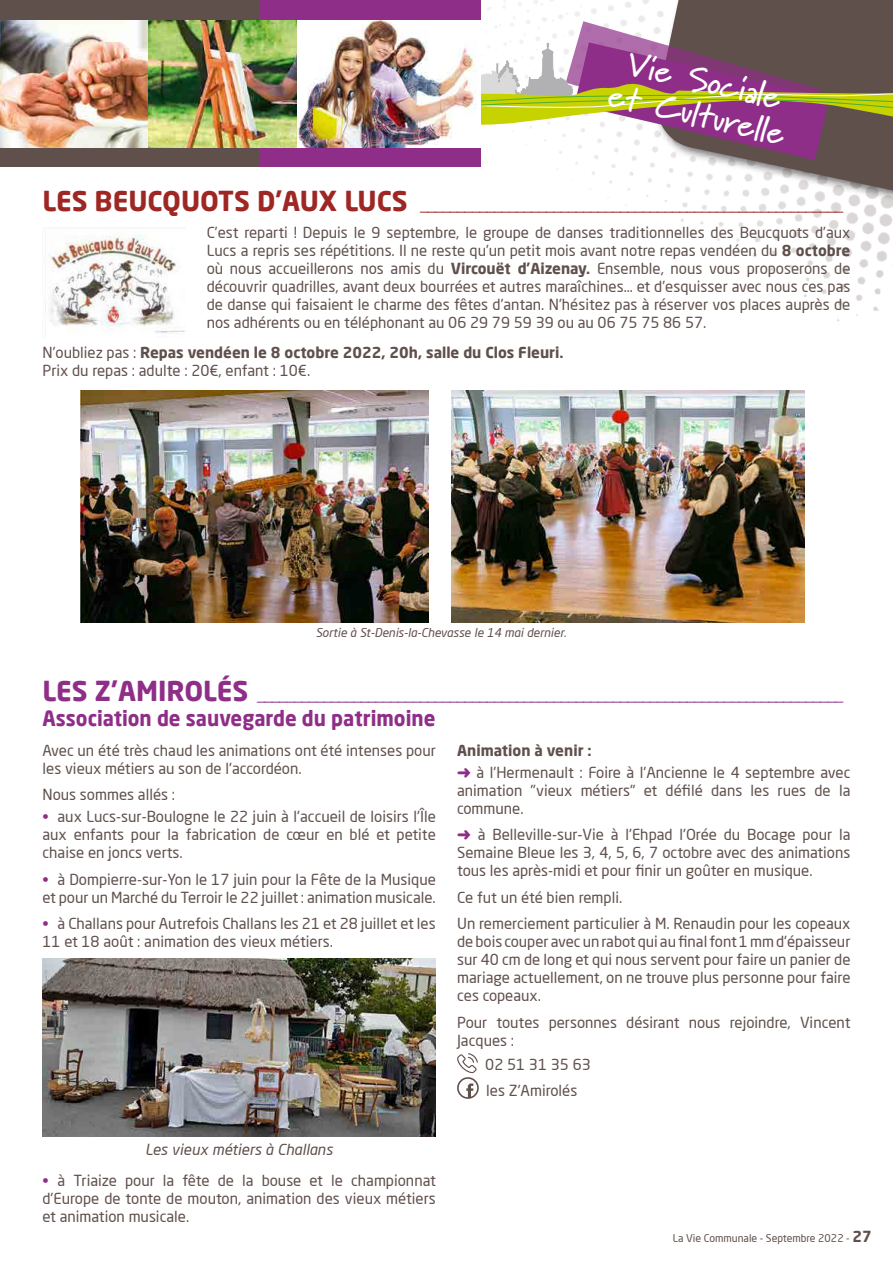
<style>
.page{position:relative;width:893px;height:1263px;background:#fff}
.page>*{position:absolute;margin:0;border:0;box-sizing:border-box;transform-origin:0 0}
.t1{font:700 33px/34.5px "A23 Script";color:#fff;text-align:center}
.t2{font:700 21px "Neo Sans Pro";color:#8f2e88;scale:.95 1}
.t3{font:15px/18px "Neo Sans Pro";color:#60504c}
.t4{font:700 15px/18px "Neo Sans Pro";color:#60504c}
.t5{font:15px "Neo Sans Pro";color:#8f2e88}
.t6{font:italic 15px "Neo Sans Pro";color:#60504c}
.t7{font:italic 12px "Neo Sans Pro";color:#60504c}
.t8{font:10.5px "Neo Sans Pro";color:#60504c}
.s1{font-weight:700;font-size:27px;color:#9e2724}
.s2{color:#9e2724}
.s3{font-weight:700}
.s4{font-weight:400}
.s5{font-weight:700;font-size:27px}
.s6{color:#8f2e88}
.s7{font-weight:700;font-size:15px}
</style>
<div class="page">
<img style="left:480px;top:0;width:413px;height:322px">
<div style="left:0;top:0;width:259px;height:167px;background:#60504c"></div>
<div style="left:259px;top:0;width:221px;height:167px;background:#8f2e88"></div>
<div style="left:653px;top:0;width:240px;height:208px;background:#000;opacity:.55"></div>
<svg style="left:653px;top:0;width:240px;height:196px"></svg>
<svg style="left:480px;top:21px;width:413px;height:139px"></svg>
<img style="left:0;top:20px;width:148px;height:128px">
<img style="left:148px;top:20px;width:149px;height:128px">
<img style="left:297px;top:20px;width:183px;height:128px">
<img style="left:44px;top:227px;width:141px;height:106px">
<img style="left:81px;top:391px;width:347px;height:231px">
<img style="left:452px;top:391px;width:353px;height:231px">
<img style="left:43px;top:959px;width:393px;height:177px">
<svg style="left:457px;top:1053px;width:21px;height:20px"></svg>
<img style="left:458px;top:1078px;width:20px;height:20px;border-radius:10px">
<div style="left:457px;top:1077px;width:22px;height:22px;border:2px solid #60504c;border-radius:50%"></div>
<h1 class="t1" style="left:621px;top:43px;width:182px;rotate:13deg">Vie Sociale et Culturelle</h1>
<p class="t3" style="left:207px;top:192px;width:645px;line-height:26.5px;text-indent:-164px"><span class="s1">LES BEUCQUOTS D'AUX LUCS</span> <span class="s2">_________________________________________________________<br></span>C’est reparti ! Depuis le 9 septembre, le groupe de danses traditionnelles des Beucquots d’aux</p>
<p class="t3" style="left:207px;top:241px;width:645px;text-align:justify">Lucs a repris ses répétitions. Il ne reste qu’un petit mois avant notre repas vendéen du <span class="s3">8 octobre </span>où nous accueillerons nos amis du <span class="s3">Vircouët d’Aizenay.</span> Ensemble, nous vous proposerons de découvrir quadrilles, avant deux bourrées et autres maraîchines… et d’esquisser avec nous ces pas de danse qui faisaient le charme des fêtes d’antan. N’hésitez pas à réserver vos places auprès de nos adhérents ou en téléphonant au 06 29 79 59 39 ou au 06 75 75 86 57.</p>
<p class="t4" style="left:43px;top:343px;width:523px"><span class="s4">N’oubliez pas :</span> Repas vendéen le 8 octobre 2022, 20h, salle du Clos Fleuri.<br><span class="s4">Prix du repas : adulte : 20€, enfant : 10€.</span></p>
<p class="t7" style="left:316px;top:626px;width:252px">Sortie à St-Denis-la-Chevasse le 14 mai dernier.</p>
<p class="t5" style="left:43px;top:686px;width:802px"><span class="s5">LES Z'AMIROLÉS</span> _______________________________________________________________________________</p>
<h2 class="t2" style="left:43px;top:705px;width:415px">Association de sauvegarde du patrimoine</h2>
<p class="t3" style="left:43px;top:741px;width:395px">Avec un été très chaud les animations ont été intenses pour les vieux métiers au son de l'accordéon.</p>
<p class="t3" style="left:43px;top:785px;width:134px">Nous sommes allés :</p>
<p class="t3" style="left:43px;top:808px;width:395px;text-align:justify"><span class="s6">•</span> aux Lucs-sur-Boulogne le 22 juin à l'accueil de loisirs l'Île aux enfants pour la fabrication de cœur en blé et petite chaise en joncs verts.</p>
<p class="t3" style="left:43px;top:870px;width:395px"><span class="s6">•</span> à Dompierre-sur-Yon le 17 juin pour la Fête de la Musique et pour un Marché du Terroir le 22 juillet : animation musicale.</p>
<p class="t3" style="left:43px;top:915px;width:395px"><span class="s6">•</span> à Challans pour Autrefois Challans les 21 et 28 juillet et les<br>11 et 18 août : animation des vieux métiers.</p>
<p class="t3" style="left:457px;top:739px;width:395px;line-height:22.2px"><span class="s3">Animation à venir :<br></span><span class="s6">➜</span> à l'Hermenault : Foire à l'Ancienne le 4 septembre avec</p>
<p class="t3" style="left:457px;top:781px;width:395px">animation "vieux métiers" et défilé dans les rues de la commune.</p>
<p class="t3" style="left:457px;top:826px;width:395px;text-align:justify"><span class="s6">➜</span> à Belleville-sur-Vie à l'Ehpad l'Orée du Bocage pour la Semaine Bleue les 3, 4, 5, 6, 7 octobre avec des animations tous les après-midi et pour finir un goûter en musique.</p>
<p class="t3" style="left:457px;top:884px;width:395px;line-height:26.5px">Ce fut un été bien rempli.<br>Un remerciement particulier à M. Renaudin pour les copeaux</p>
<p class="t3" style="left:457px;top:933px;width:395px;text-align:justify">de bois couper avec un rabot qui au final font 1 mm d'épaisseur sur 40 cm de long et qui nous servent pour faire un panier de mariage actuellement, on ne trouve plus personne pour faire ces copeaux.</p>
<p class="t3" style="left:457px;top:1013px;width:395px">Pour toutes personnes désirant nous rejoindre, Vincent<br>Jacques :</p>
<p class="t3" style="left:485px;top:1051px;width:107px;line-height:25.7px">02 51 31 35 63 les Z'Amirolés</p>
<p class="t6" style="left:145px;top:1140px;width:189px">Les vieux métiers à Challans</p>
<p class="t3" style="left:43px;top:1171px;width:395px;text-align:justify"><span class="s6">•</span> à Triaize pour la fête de la bouse et le championnat d'Europe de tonte de mouton, animation des vieux métiers et animation musicale.</p>
<p class="t8" style="left:673px;top:1231px;width:201px">La Vie Communale - Septembre 2022 - <span class="s7">27</span></p>
</div>
